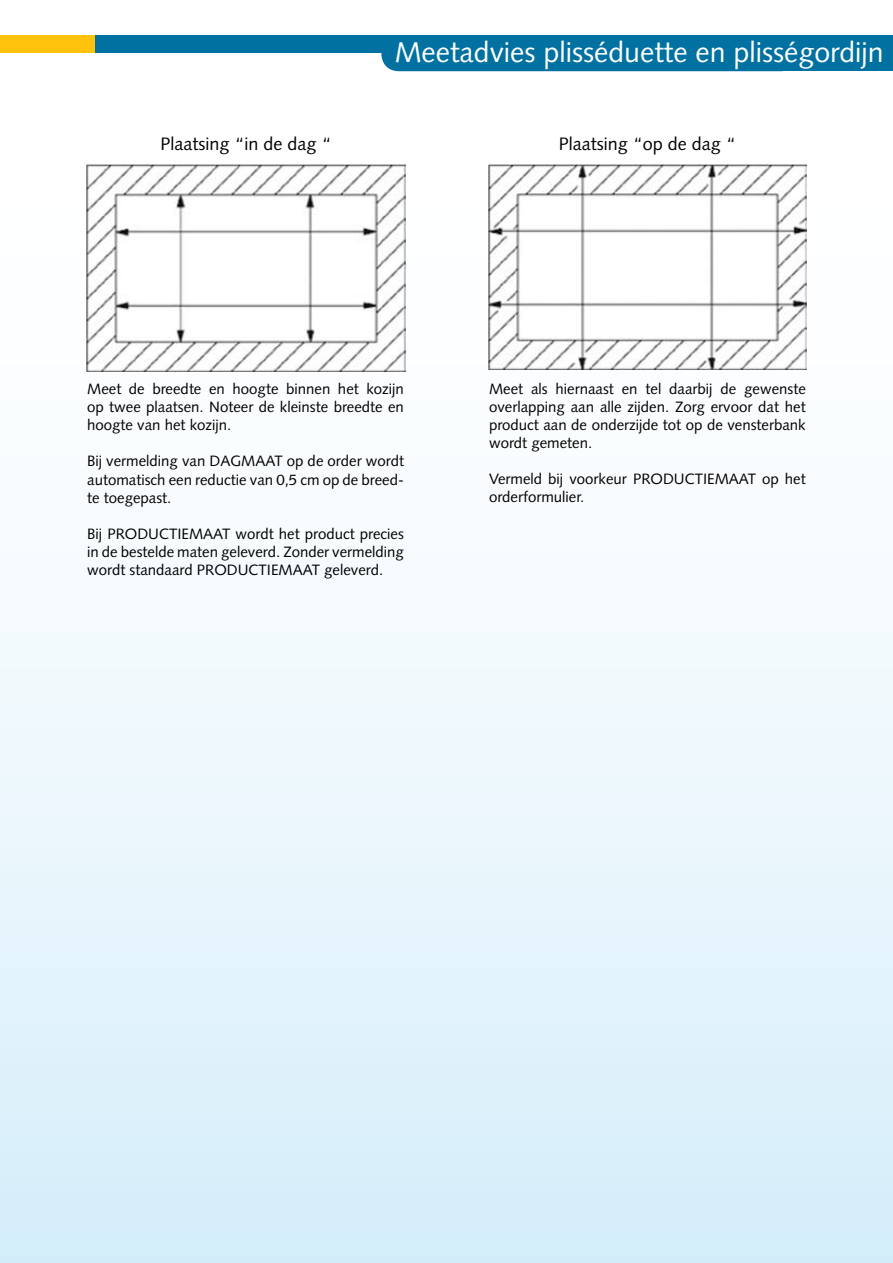
<style>
.page{position:relative;width:893px;height:1263px;background:#fff}
.page>*{position:absolute;margin:0;border:0;box-sizing:border-box;transform-origin:0 0}
.t1{font:28.5px "Syntax";color:#fff}
.t2{font:18px "Syntax";color:#000}
.t3{font:15px/18px "Syntax";color:#000;text-align:justify}
</style>
<div class="page">
<div style="left:0;top:139px;width:893px;height:1124px;background:linear-gradient(to bottom,#fffffe,#d8effb)"></div>
<div style="left:95px;top:35px;width:798px;height:18px;background:#0171a1"></div>
<div style="left:381px;top:53px;width:363px;height:18px;background:#0171a1"></div>
<div style="left:744px;top:45px;width:149px;height:26px;background:#0171a1"></div>
<div style="left:0;top:35px;width:95px;height:18px;background:#ffc30d"></div>
<img style="left:87px;top:164px;width:318px;height:207px">
<img style="left:489px;top:164px;width:317px;height:206px">
<h1 class="t1" style="left:395px;top:35px;width:491px">Meetadvies plisséduette en plisségordijn</h1>
<p class="t2" style="left:160px;top:133px;width:173px">Plaatsing “in de dag “</p>
<p class="t2" style="left:559px;top:133px;width:179px">Plaatsing “op de dag “</p>
<p class="t3" style="left:87px;top:380px;width:318px">Meet de breedte en hoogte binnen het kozijn op twee plaatsen. Noteer de kleinste breedte en hoogte van het kozijn.</p>
<p class="t3" style="left:87px;top:452px;width:318px">Bij vermelding van DAGMAAT op de order wordt automatisch een reductie van 0,5 cm op de breed&shy;te toegepast.</p>
<p class="t3" style="left:87px;top:524px;width:318px">Bij PRODUCTIEMAAT wordt het product precies in de bestelde maten geleverd. Zonder vermelding wordt standaard PRODUCTIEMAAT geleverd.</p>
<p class="t3" style="left:489px;top:380px;width:318px">Meet als hiernaast en tel daarbij de gewenste overlapping aan alle zijden. Zorg ervoor dat het product aan de onderzijde tot op de vensterbank wordt gemeten.</p>
<p class="t3" style="left:489px;top:470px;width:318px">Vermeld bij voorkeur PRODUCTIEMAAT op het orderformulier.</p>
</div>
